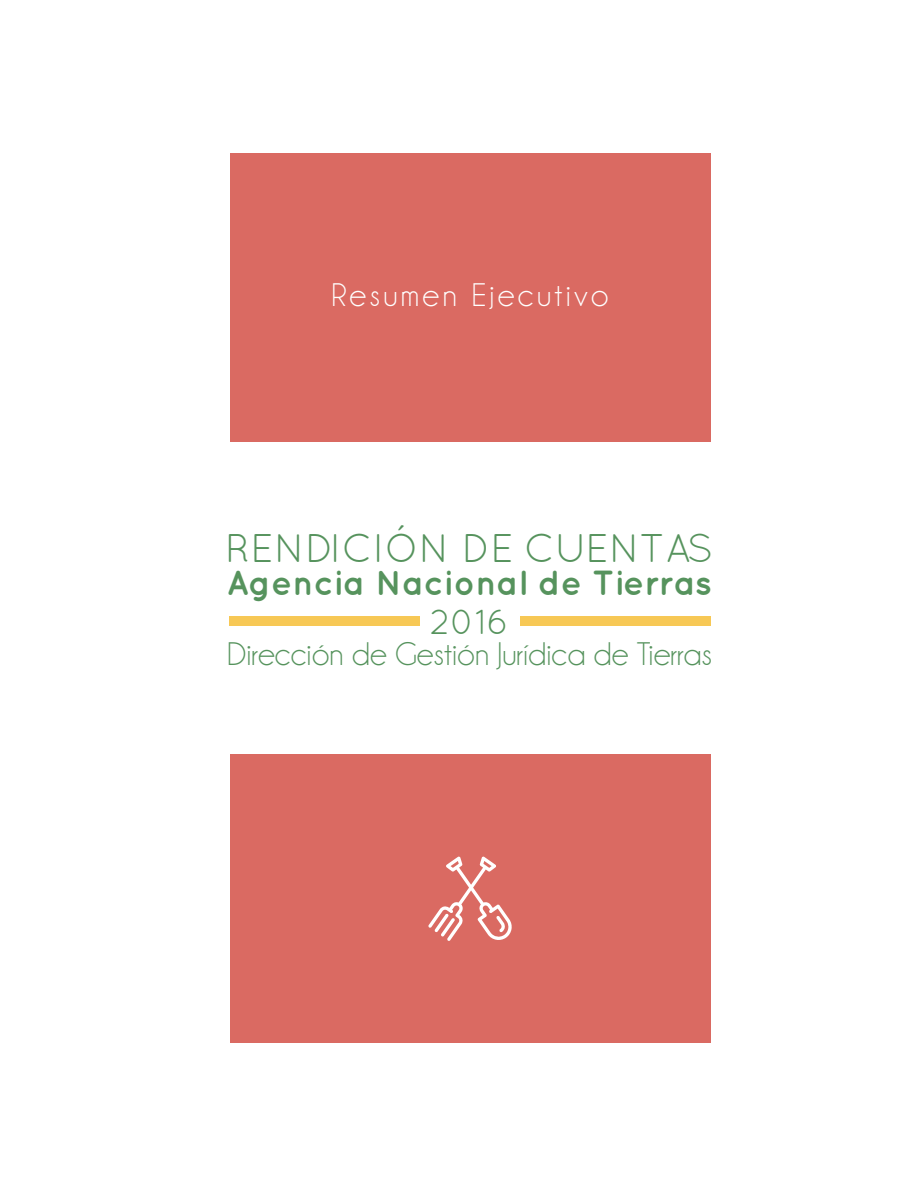
<style>
.page{position:relative;width:918px;height:1188px;background:#fff}
.page>*{position:absolute;margin:0;border:0;box-sizing:border-box;transform-origin:0 0}
.t1{font:39.9px "Quicksand";color:#56935d}
.t2{font:700 34.8px "Quicksand";color:#56935d}
.t3{font:34.8px "Quicksand";color:#56935d}
.t4{font:33px "Champagne&Limousines";color:#56935d}
.t5{font:33px "Champagne&Limousines";letter-spacing:.1em;color:#fff}
</style>
<div class="page">
<div style="left:229px;top:617px;width:191px;height:9px;background:#f7c855"></div>
<div style="left:520px;top:617px;width:191px;height:9px;background:#f7c855"></div>
<div style="left:230px;top:154px;width:481px;height:288px;background:#da6a62"></div>
<div style="left:230px;top:755px;width:481px;height:288px;background:#da6a62"></div>
<svg style="left:428px;top:857px;width:84px;height:84px"></svg>
<p class="t5" style="left:331px;top:279px;width:279px">Resumen Ejecutivo</p>
<p class="t1" style="left:226px;top:525px;width:489px">RENDICIÓN DE CUENTAS</p>
<p class="t2" style="left:227px;top:562px;width:487px">Agencia Nacional de Tierras</p>
<p class="t3" style="left:430px;top:601px;width:81px">2016</p>
<p class="t4" style="left:227px;top:637px;width:486px">Dirección de Gestión Jurídica de Tierras</p>
</div>
